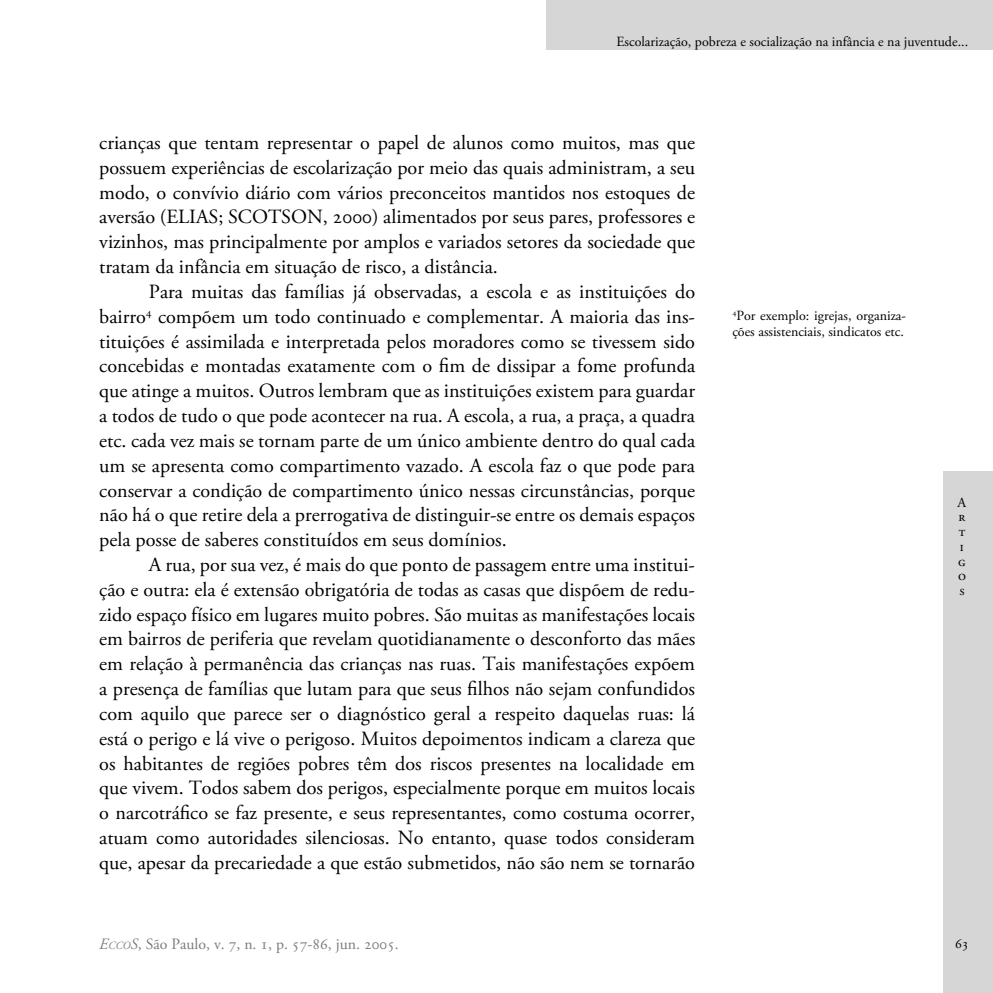
<style>
.page{position:relative;width:993px;height:993px;background:#fff}
.page>*{position:absolute;margin:0;border:0;box-sizing:border-box;transform-origin:0 0}
.t1{font:20.12px/24.8px "Adobe Garamond Pro";color:#000;text-align:justify}
.t2{font:15.75px "Adobe Garamond Pro";color:#7c7c7c}
.Nota{font:14px/14.7px "Adobe Garamond Pro";color:#000}
.s1{font-style:italic}
.s2{font-style:italic;font-size:11.03px}
</style>
<div class="page">
<div style="left:546px;top:0;width:446px;height:50px;background:#d6d6d6"></div>
<div style="left:943px;top:471px;width:49px;height:521px;background:#d6d6d6"></div>
<p class="Nota" style="left:616px;top:35px;width:353px">Escolarização, pobreza e socialização na infância e na juventude...</p>
<p class="t1" style="left:99px;top:131px;width:597px">crianças que tentam representar o papel de alunos como muitos, mas que possuem experiências de escolarização por meio das quais administram, a seu modo, o convívio diário com vários preconceitos mantidos nos estoques de aversão (ELIAS; SCOTSON, 2000) alimentados por seus pares, professores e vizinhos, mas principalmente por amplos e variados setores da sociedade que tratam da infância em situação de risco, a distância.</p>
<p class="t1" style="left:99px;top:280px;width:597px;text-indent:50px">Para muitas das famílias já observadas, a escola e as instituições do bairro<sup>4</sup> compõem um todo continuado e complementar. A maioria das ins&shy;tituições é assimilada e interpretada pelos moradores como se tivessem sido concebidas e montadas exatamente com o fim de dissipar a fome profunda que atinge a muitos. Outros lembram que as instituições existem para guardar a todos de tudo o que pode acontecer na rua. A escola, a rua, a praça, a quadra etc. cada vez mais se tornam parte de um único ambiente dentro do qual cada um se apresenta como compartimento vazado. A escola faz o que pode para conservar a condição de compartimento único nessas circunstâncias, porque não há o que retire dela a prerrogativa de distinguir-se entre os demais espaços pela posse de saberes constituídos em seus domínios.</p>
<p class="t1" style="left:99px;top:552px;width:597px;text-indent:50px">A rua, por sua vez, é mais do que ponto de passagem entre uma institui&shy;ção e outra: ela é extensão obrigatória de todas as casas que dispõem de redu&shy;zido espaço físico em lugares muito pobres. São muitas as manifestações locais em bairros de periferia que revelam quotidianamente o desconforto das mães em relação à permanência das crianças nas ruas. Tais manifestações expõem a presença de famílias que lutam para que seus filhos não sejam confundidos com aquilo que parece ser o diagnóstico geral a respeito daquelas ruas: lá está o perigo e lá vive o perigoso. Muitos depoimentos indicam a clareza que os habitantes de regiões pobres têm dos riscos presentes na localidade em que vivem. Todos sabem dos perigos, especialmente porque em muitos locais o narcotráfico se faz presente, e seus representantes, como costuma ocorrer, atuam como autoridades silenciosas. No entanto, quase todos consideram que, apesar da precariedade a que estão submetidos, não são nem se tornarão</p>
<p class="Nota" style="left:732px;top:308px;width:175px;line-height:15.8px"><sup>4</sup>Por exemplo: igrejas, organiza&shy;ções assistenciais, sindicatos etc.</p>
<p class="Nota" style="left:957px;top:495px;width:10px">A<br>R<br>T<br>I<br>G<br>O<br>S</p>
<p class="t2" style="left:99px;top:934px;width:301px"><span class="s1">E</span><span class="s2">CCO</span><span class="s1">S</span>, São Paulo, v. 7, n. 1, p. 57-86, jun. 2005.</p>
<p class="Nota" style="left:954px;top:936px;width:15px">63</p>
</div>
